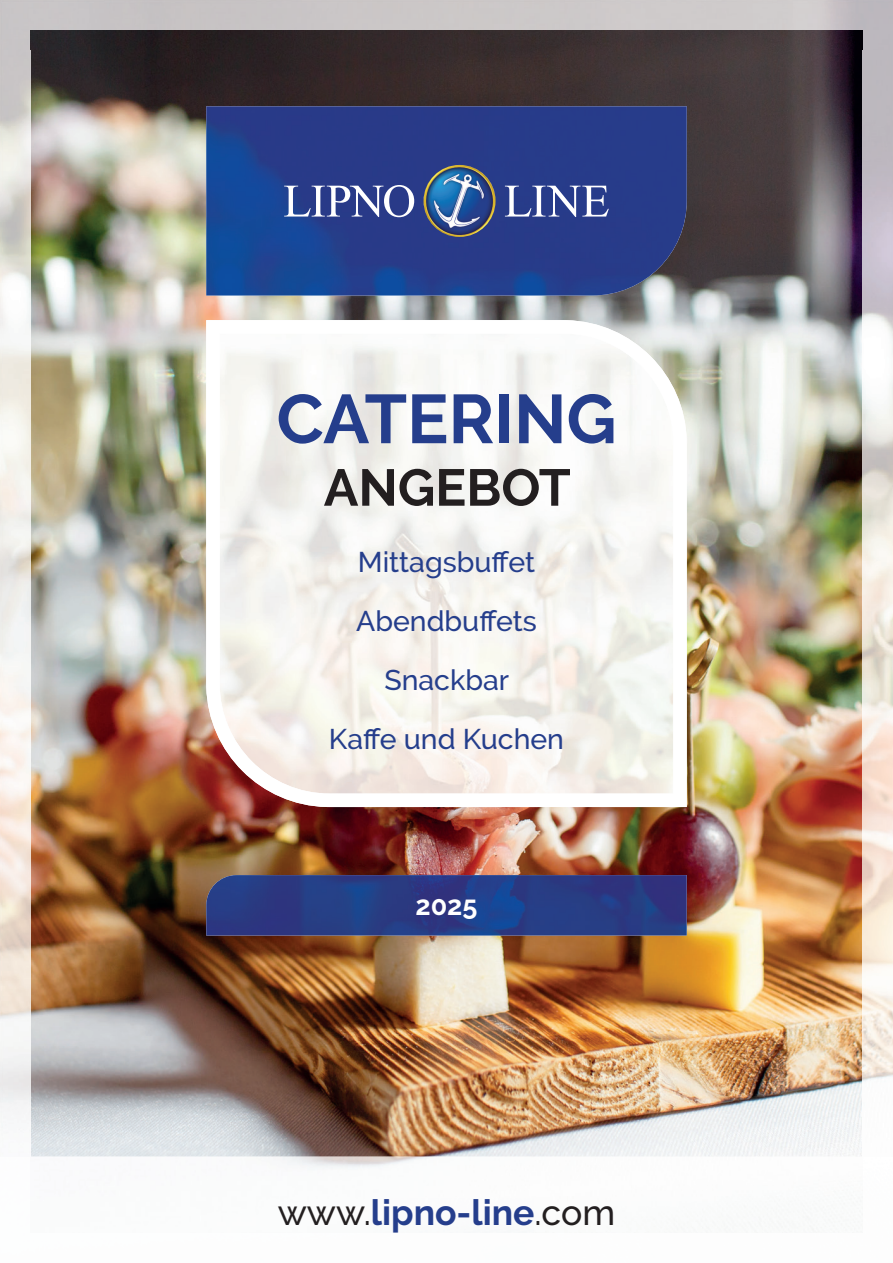
<style>
.page{position:relative;width:893px;height:1263px;background:#fff}
.page>*{position:absolute;margin:0;border:0;box-sizing:border-box;transform-origin:0 0}
.t1{font:700 68.85px "Raleway";color:#253e8c}
.t2{font:700 51.6px "Raleway";color:#231f20}
.t3{font:700 35.55px "Raleway";color:#253e8c}
.t4{font:500 28.35px/58.8px "Raleway";color:#253e8c;text-align:center}
.t5{font:700 27px "Raleway";color:#fff}
.s1{font-weight:500;color:#231f20}
</style>
<div class="page">
<img style="left:30px;top:52px;width:833px;height:1105px">
<img style="left:206px;top:320px;width:481px;height:487px">
<img style="left:206px;top:875px;width:481px;height:60px">
<img style="left:206px;top:106px;width:481px;height:190px">
<svg style="left:284px;top:185px;width:325px;height:32px"></svg>
<img style="left:424px;top:165px;width:72px;height:72px;border-radius:36px">
<img style="left:0;top:0;width:893px;height:52px">
<img style="left:863px;top:51px;width:30px;height:1031px">
<h1 class="t1" style="left:277px;top:380px;width:341px">CATERING</h1>
<h2 class="t2" style="left:324px;top:458px;width:248px">ANGEBOT</h2>
<p class="t4" style="left:329px;top:533px;width:237px">Mittagsbuffet<br>Abendbuffets<br>Snackbar<br>Kaffe und Kuchen</p>
<p class="t5" style="left:415px;top:890px;width:63px">2025</p>
<p class="t3" style="left:278px;top:1192px;width:339px"><span class="s1">www.</span>lipno-line<span class="s1">.com</span></p>
</div>
